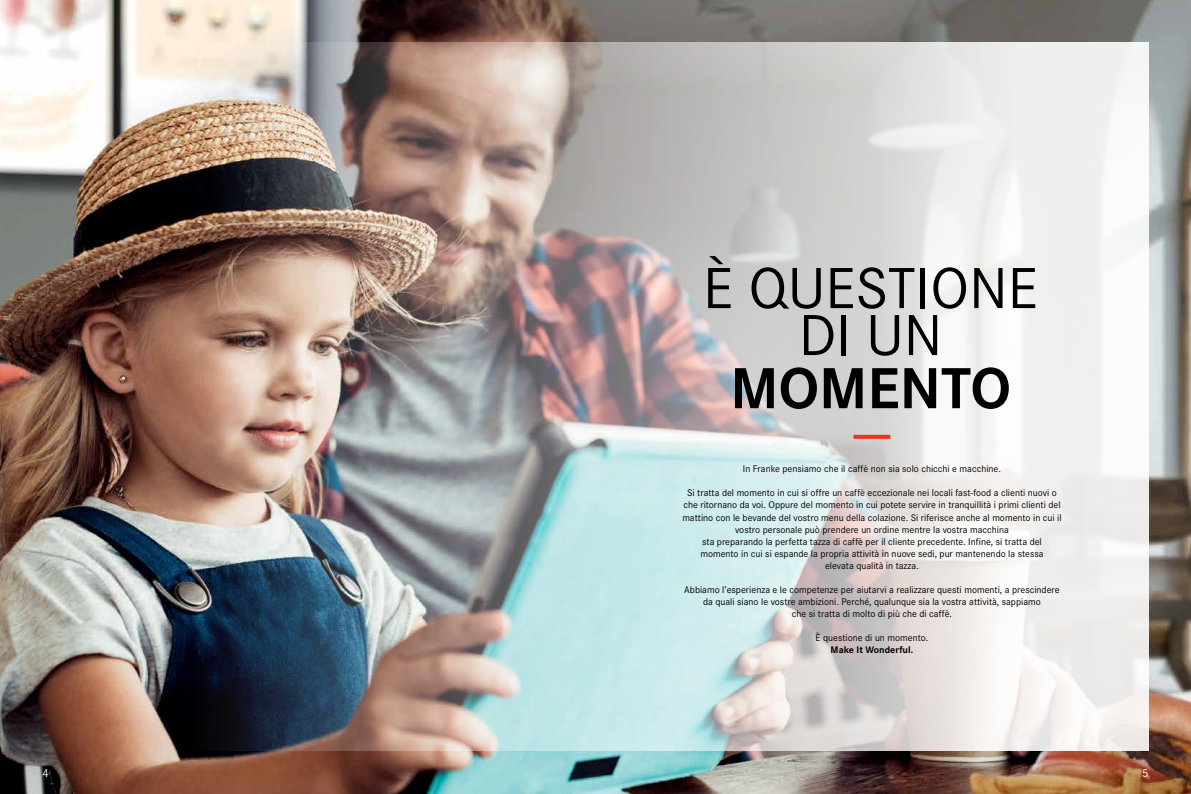
<style>
.page{position:relative;width:1191px;height:794px;background:#fff}
.page>*{position:absolute;margin:0;border:0;box-sizing:border-box;transform-origin:0 0}
.t1{font:60px/47px "Corporate S";color:#000;text-align:center}
.t2{font:700 60px "Corporate S";color:#000}
.t3{font:12px "Corporate S";color:#fff}
.t4{font:10px/12px "Corporate S";color:#000;text-align:center}
.t5{font:700 10px "Corporate S";color:#000}
</style>
<div class="page">
<img style="left:0;top:0;width:1191px;height:794px">
<img style="left:71px;top:43px;width:1077px;height:708px">
<svg style="left:853px;top:435px;width:37px;height:4px"></svg>
<h1 class="t1" style="left:703px;top:260px;width:336px">È QUESTIONE<br>DI UN</h1>
<h1 class="t2" style="left:730px;top:341px;width:282px">MOMENTO</h1>
<p class="t4" style="left:743px;top:462px;width:259px">In Franke pensiamo che il caffè non sia solo chicchi e macchine.</p>
<p class="t4" style="left:682px;top:486px;width:381px">Si tratta del momento in cui si offre un caffè eccezionale nei locali fast-food a clienti nuovi o che ritornano da voi. Oppure del momento in cui potete servire in tranquillità i primi clienti del mattino con le bevande del vostro menu della colazione. Si riferisce anche al momento in cui il vostro personale può prendere un ordine mentre la vostra macchina<br>sta preparando la perfetta tazza di caffè per il cliente precedente. Infine, si tratta del momento in cui si espande la propria attività in nuove sedi, pur mantenendo la stessa<br>elevata qualità in tazza.</p>
<p class="t4" style="left:684px;top:582px;width:377px">Abbiamo l’esperienza e le competenze per aiutarvi a realizzare questi momenti, a prescindere da quali siano le vostre ambizioni. Perché, qualunque sia la vostra attività, sappiamo<br>che si tratta di molto di più che di caffè.</p>
<p class="t4" style="left:815px;top:630px;width:114px">È questione di un momento.</p>
<p class="t5" style="left:830px;top:641px;width:84px">Make It Wonderful.</p>
<p class="t3" style="left:43px;top:764px;width:8px">4</p>
<p class="t3" style="left:1142px;top:764px;width:8px">5</p>
</div>
